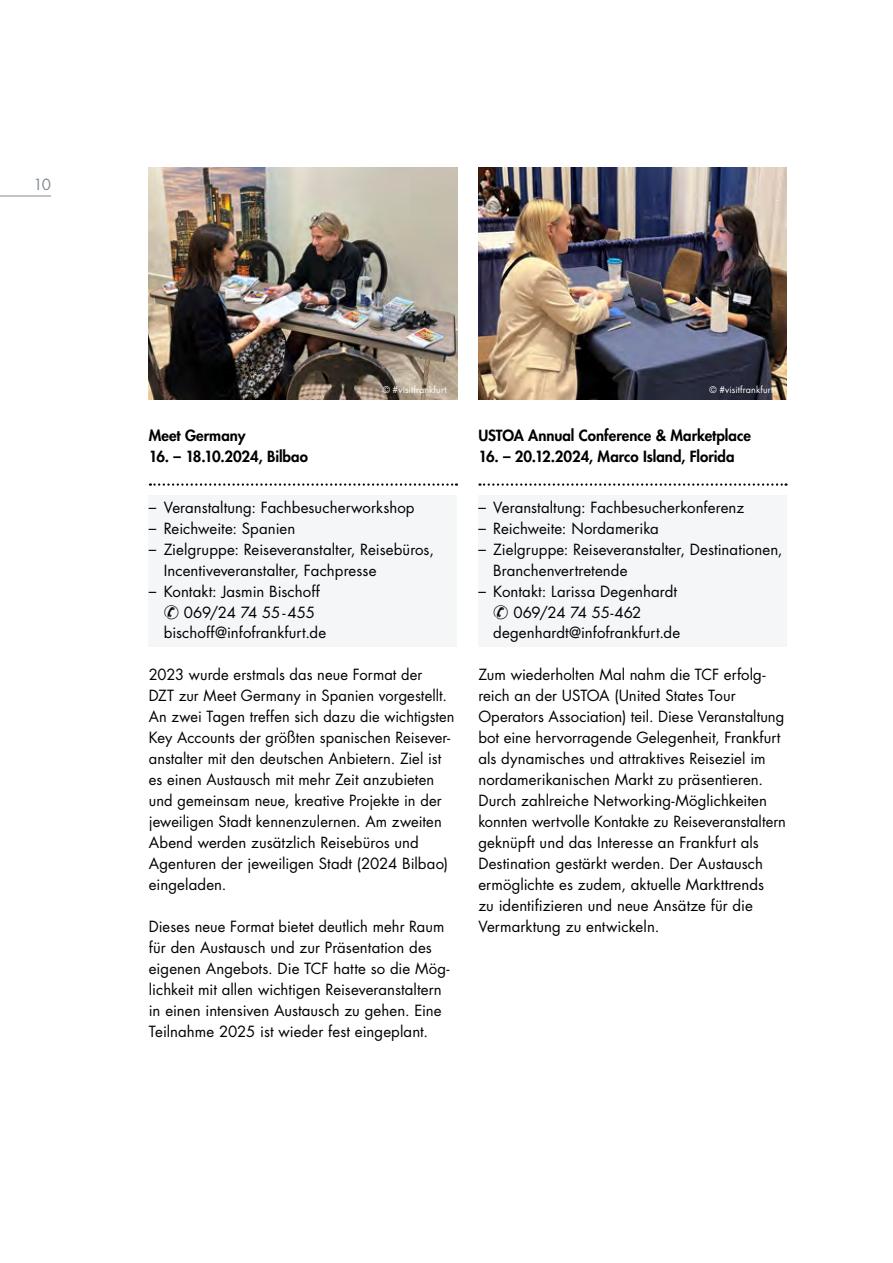
<style>
.page{position:relative;width:893px;height:1263px;background:#fff}
.page>*{position:absolute;margin:0;border:0;box-sizing:border-box;transform-origin:0 0}
.t1{font:15px/21px "Futura";letter-spacing:.005em;color:#000}
.t2{font:800 15px "Futura";color:#000}
.t3{font:15px "Futura";letter-spacing:-.015em;color:#000}
.t4{font:15px "Futura";color:#818b91}
.t5{font:9px "Futura";letter-spacing:.01em;color:#fff}
</style>
<div class="page">
<img style="left:149px;top:168px;width:308px;height:232px">
<hr style="left:0;top:196px;width:51px;height:1px;background:#818b91">
<img style="left:478px;top:168px;width:309px;height:232px">
<svg style="left:479px;top:483px;width:307px;height:3px"></svg>
<div style="left:478px;top:496px;width:309px;height:25px;background:#f4f6f8"></div>
<div style="left:478px;top:517px;width:309px;height:25px;background:#f4f6f8"></div>
<div style="left:478px;top:538px;width:309px;height:46px;background:#f4f6f8"></div>
<div style="left:478px;top:580px;width:309px;height:66px;background:#f4f6f8"></div>
<svg style="left:150px;top:483px;width:307px;height:3px"></svg>
<div style="left:149px;top:496px;width:308px;height:25px;background:#f4f6f8"></div>
<div style="left:149px;top:517px;width:308px;height:25px;background:#f4f6f8"></div>
<div style="left:149px;top:538px;width:308px;height:46px;background:#f4f6f8"></div>
<div style="left:149px;top:580px;width:308px;height:66px;background:#f4f6f8"></div>
<p class="t4" style="left:34px;top:174px;width:19px">10</p>
<p class="t5" style="left:383px;top:384px;width:65px">© #visitfrankfurt</p>
<p class="t5" style="left:709px;top:384px;width:65px">© #visitfrankfurt</p>
<p class="t2" style="left:478px;top:426px;width:274px">USTOA Annual Conference &amp; Marketplace</p>
<p class="t2" style="left:478px;top:447px;width:258px">16. – 20.12.2024, Marco Island, Florida</p>
<p class="t1" style="left:478px;top:497px;width:267px">– Veranstaltung: Fachbesucherkonferenz</p>
<p class="t1" style="left:478px;top:518px;width:182px">– Reichweite: Nordamerika</p>
<p class="t1" style="left:493px;top:539px;width:291px;text-indent:-15px">– Zielgruppe: Reiseveranstalter, Destinationen,<br>Branchenvertretende</p>
<p class="t1" style="left:478px;top:581px;width:200px">– Kontakt: Larissa Degenhardt</p>
<p class="t3" style="left:513px;top:603px;width:130px">069/24 74 55-462</p>
<p class="t1" style="left:493px;top:622px;width:188px">degenhardt@infofrankfurt.de</p>
<p class="t1" style="left:478px;top:664px;width:309px">Zum wiederholten Mal nahm die TCF erfolg&shy;reich an der USTOA (United States Tour Operators Association) teil. Diese Veranstaltung bot eine hervorragende Gelegenheit, Frankfurt als dynamisches und attraktives Reiseziel im nordamerikanischen Markt zu präsentieren.<br>Durch zahlreiche Networking-Möglichkeiten konnten wertvolle Kontakte zu Reiseveranstaltern geknüpft und das Interesse an Frankfurt als Destination gestärkt werden. Der Austausch ermöglichte es zudem, aktuelle Markttrends<br>zu identifizieren und neue Ansätze für die Vermarktung zu entwickeln.</p>
<p class="t2" style="left:149px;top:426px;width:98px">Meet Germany</p>
<p class="t2" style="left:149px;top:447px;width:161px">16. – 18.10.2024, Bilbao</p>
<p class="t1" style="left:149px;top:497px;width:267px">– Veranstaltung: Fachbesucherworkshop</p>
<p class="t1" style="left:149px;top:518px;width:148px">– Reichweite: Spanien</p>
<p class="t1" style="left:164px;top:539px;width:272px;text-indent:-15px">– Zielgruppe: Reiseveranstalter, Reisebüros,<br>Incentiveveranstalter, Fachpresse</p>
<p class="t1" style="left:149px;top:581px;width:173px">– Kontakt: Jasmin Bischoff</p>
<p class="t3" style="left:184px;top:603px;width:133px">069/24 74 55-455</p>
<p class="t1" style="left:164px;top:622px;width:164px">bischoff@infofrankfurt.de</p>
<p class="t1" style="left:149px;top:664px;width:307px">2023 wurde erstmals das neue Format der<br>DZT zur Meet Germany in Spanien vorgestellt.<br>An zwei Tagen treffen sich dazu die wichtigsten Key Accounts der größten spanischen Reisever&shy;anstalter mit den deutschen Anbietern. Ziel ist es einen Austausch mit mehr Zeit anzubieten und gemeinsam neue, kreative Projekte in der jeweiligen Stadt kennenzulernen. Am zweiten Abend werden zusätzlich Reisebüros und Agenturen der jeweiligen Stadt (2024 Bilbao) eingeladen.</p>
<p class="t1" style="left:149px;top:916px;width:302px">Dieses neue Format bietet deutlich mehr Raum für den Austausch und zur Präsentation des eigenen Angebots. Die TCF hatte so die Mög&shy;lichkeit mit allen wichtigen Reiseveranstaltern in einen intensiven Austausch zu gehen. Eine Teilnahme 2025 ist wieder fest eingeplant.</p>
</div>
